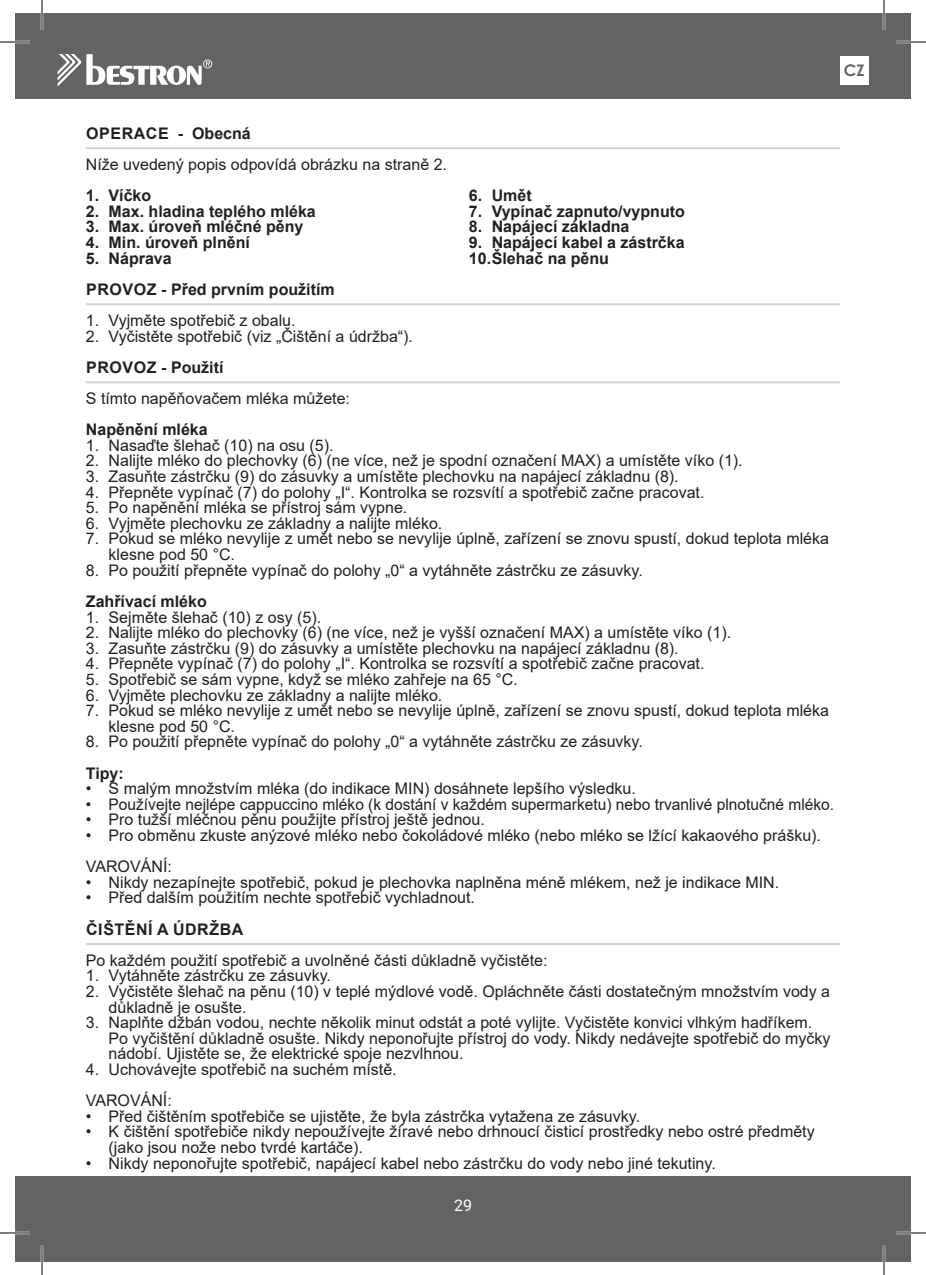
<style>
.page{position:relative;width:926px;height:1275px;background:#fff}
.page>*{position:absolute;margin:0;border:0;box-sizing:border-box;transform-origin:0 0}
.t1{font:16px/15.6px "Arial";color:#231f20}
.t2{font:700 16px/15.6px "Arial";color:#231f20}
.t3{font:700 16px "Arial";letter-spacing:.035em;color:#231f20}
.t4{font:700 16px "Century Gothic";color:#636366}
.t5{font:16px "Roboto";color:#fff}
</style>
<div class="page">
<div style="left:15px;top:14px;width:896px;height:85px;background:#636366"></div>
<div style="left:15px;top:1176px;width:896px;height:85px;background:#636366"></div>
<svg style="left:58px;top:54px;width:154px;height:32px"></svg>
<div style="left:840px;top:56px;width:28px;height:29px;background:#fff"></div>
<hr style="left:86px;top:147px;width:754px;height:2px;background:#d1d2d4">
<hr style="left:86px;top:303px;width:754px;height:2px;background:#d1d2d4">
<hr style="left:86px;top:381px;width:754px;height:2px;background:#d1d2d4">
<hr style="left:86px;top:943px;width:754px;height:2px;background:#d1d2d4">
<hr style="left:0;top:41px;width:30px;height:2px;background:#fff">
<hr style="left:896px;top:41px;width:30px;height:2px;background:#fff">
<hr style="left:0;top:1231px;width:30px;height:3px;background:#fff">
<hr style="left:896px;top:1231px;width:30px;height:3px;background:#fff">
<hr style="left:41px;top:0;width:2px;height:30px;background:#fff">
<hr style="left:41px;top:1245px;width:2px;height:30px;background:#fff">
<hr style="left:883px;top:0;width:2px;height:30px;background:#fff">
<hr style="left:883px;top:1245px;width:2px;height:30px;background:#fff">
<hr style="left:0;top:42px;width:30px;height:1px;background:#000">
<hr style="left:896px;top:42px;width:30px;height:1px;background:#000">
<hr style="left:0;top:1232px;width:30px;height:1px;background:#000">
<hr style="left:896px;top:1232px;width:30px;height:1px;background:#000">
<hr style="left:42px;top:0;width:1px;height:30px;background:#000">
<hr style="left:42px;top:1245px;width:1px;height:30px;background:#000">
<hr style="left:884px;top:0;width:1px;height:30px;background:#000">
<hr style="left:884px;top:1245px;width:1px;height:30px;background:#000">
<p class="t4" style="left:844px;top:58px;width:22px">CZ</p>
<p class="t3" style="left:86px;top:122px;width:166px">OPERACE - Obecná</p>
<p class="t1" style="left:86px;top:156px;width:363px">Níže uvedený popis odpovídá obrázku na straně 2.</p>
<p class="t2" style="left:86px;top:188px;width:67px">1. Víčko</p>
<p class="t2" style="left:86px;top:203px;width:231px">2. Max. hladina teplého mléka</p>
<p class="t2" style="left:86px;top:219px;width:219px">3. Max. úroveň mléčné pěny</p>
<p class="t2" style="left:86px;top:235px;width:166px">4. Min. úroveň plnění</p>
<p class="t2" style="left:86px;top:250px;width:87px">5. Náprava</p>
<p class="t2" style="left:469px;top:188px;width:64px">6. Umět</p>
<p class="t2" style="left:469px;top:203px;width:217px">7. Vypínač zapnuto/vypnuto</p>
<p class="t2" style="left:469px;top:219px;width:162px">8. Napájecí základna</p>
<p class="t2" style="left:469px;top:235px;width:217px">9. Napájecí kabel a zástrčka<br>10.Šlehač na pěnu</p>
<p class="t2" style="left:86px;top:281px;width:250px">PROVOZ - Před prvním použitím</p>
<p class="t1" style="left:86px;top:312px;width:211px">1. Vyjměte spotřebič z obalu.</p>
<p class="t1" style="left:86px;top:328px;width:329px">2. Vyčistěte spotřebič (viz „Čištění a údržba“).</p>
<p class="t2" style="left:86px;top:359px;width:139px">PROVOZ - Použití</p>
<p class="t1" style="left:86px;top:390px;width:266px">S tímto napěňovačem mléka můžete:</p>
<p class="t2" style="left:86px;top:422px;width:123px">Napěnění mléka</p>
<p class="t1" style="left:86px;top:437px;width:249px">1. Nasaďte šlehač (10) na osu (5).</p>
<p class="t1" style="left:86px;top:453px;width:658px">2. Nalijte mléko do plechovky (6) (ne více, než je spodní označení MAX) a umístěte víko (1).</p>
<p class="t1" style="left:86px;top:468px;width:594px">3. Zasuňte zástrčku (9) do zásuvky a umístěte plechovku na napájecí základnu (8).</p>
<p class="t1" style="left:86px;top:484px;width:620px">4. Přepněte vypínač (7) do polohy „I“. Kontrolka se rozsvítí a spotřebič začne pracovat.</p>
<p class="t1" style="left:86px;top:500px;width:323px">5. Po napěnění mléka se přístroj sám vypne.</p>
<p class="t1" style="left:86px;top:515px;width:358px">6. Vyjměte plechovku ze základny a nalijte mléko.</p>
<p class="t1" style="left:109px;top:531px;width:722px;text-indent:-23px">7. Pokud se mléko nevylije z umět nebo se nevylije úplně, zařízení se znovu spustí, dokud teplota mléka klesne pod 50 °C.</p>
<p class="t1" style="left:86px;top:562px;width:558px">8. Po použití přepněte vypínač do polohy „0“ a vytáhněte zástrčku ze zásuvky.</p>
<p class="t2" style="left:86px;top:593px;width:122px">Zahřívací mléko</p>
<p class="t1" style="left:86px;top:609px;width:237px">1. Sejměte šlehač (10) z osy (5).</p>
<p class="t1" style="left:86px;top:624px;width:647px">2. Nalijte mléko do plechovky (6) (ne více, než je vyšší označení MAX) a umístěte víko (1).</p>
<p class="t1" style="left:86px;top:640px;width:594px">3. Zasuňte zástrčku (9) do zásuvky a umístěte plechovku na napájecí základnu (8).</p>
<p class="t1" style="left:86px;top:656px;width:620px">4. Přepněte vypínač (7) do polohy „I“. Kontrolka se rozsvítí a spotřebič začne pracovat.</p>
<p class="t1" style="left:86px;top:671px;width:433px">5. Spotřebič se sám vypne, když se mléko zahřeje na 65 °C.</p>
<p class="t1" style="left:86px;top:687px;width:358px">6. Vyjměte plechovku ze základny a nalijte mléko.</p>
<p class="t1" style="left:109px;top:702px;width:722px;text-indent:-23px">7. Pokud se mléko nevylije z umět nebo se nevylije úplně, zařízení se znovu spustí, dokud teplota mléka klesne pod 50 °C.</p>
<p class="t1" style="left:86px;top:734px;width:558px">8. Po použití přepněte vypínač do polohy „0“ a vytáhněte zástrčku ze zásuvky.</p>
<p class="t2" style="left:86px;top:765px;width:39px">Tipy:</p>
<p class="t1" style="left:86px;top:780px;width:551px">• S malým množstvím mléka (do indikace MIN) dosáhnete lepšího výsledku.</p>
<p class="t1" style="left:86px;top:796px;width:750px">• Používejte nejlépe cappuccino mléko (k dostání v každém supermarketu) nebo trvanlivé plnotučné mléko.</p>
<p class="t1" style="left:86px;top:812px;width:400px">• Pro tužší mléčnou pěnu použijte přístroj ještě jednou.</p>
<p class="t1" style="left:86px;top:819px;width:736px;line-height:31.2px">• Pro obměnu zkuste anýzové mléko nebo čokoládové mléko (nebo mléko se lžící kakaového prášku).<br>VAROVÁNÍ:</p>
<p class="t1" style="left:86px;top:874px;width:695px">• Nikdy nezapínejte spotřebič, pokud je plechovka naplněna méně mlékem, než je indikace MIN.</p>
<p class="t1" style="left:86px;top:890px;width:391px">• Před dalším použitím nechte spotřebič vychladnout.</p>
<p class="t3" style="left:86px;top:917px;width:159px">ČIŠTĚNÍ A ÚDRŽBA</p>
<p class="t1" style="left:86px;top:952px;width:463px">Po každém použití spotřebič a uvolněné části důkladně vyčistěte:</p>
<p class="t1" style="left:86px;top:968px;width:246px">1. Vytáhněte zástrčku ze zásuvky.</p>
<p class="t1" style="left:109px;top:983px;width:723px;text-indent:-23px">2. Vyčistěte šlehač na pěnu (10) v teplé mýdlové vodě. Opláchněte části dostatečným množstvím vody a důkladně je osušte.</p>
<p class="t1" style="left:109px;top:1014px;width:723px;text-indent:-23px">3. Naplňte džbán vodou, nechte několik minut odstát a poté vylijte. Vyčistěte konvici vlhkým hadříkem.<br>Po vyčištění důkladně osušte. Nikdy neponořujte přístroj do vody. Nikdy nedávejte spotřebič do myčky nádobí. Ujistěte se, že elektrické spoje nezvlhnou.</p>
<p class="t1" style="left:86px;top:1053px;width:312px;line-height:31.2px">4. Uchovávejte spotřebič na suchém místě.<br>VAROVÁNÍ:</p>
<p class="t1" style="left:86px;top:1108px;width:556px">• Před čištěním spotřebiče se ujistěte, že byla zástrčka vytažena ze zásuvky.</p>
<p class="t1" style="left:109px;top:1124px;width:708px;text-indent:-23px">• K čištění spotřebiče nikdy nepoužívejte žíravé nebo drhnoucí čisticí prostředky nebo ostré předměty (jako jsou nože nebo tvrdé kartáče).</p>
<p class="t1" style="left:86px;top:1155px;width:631px">• Nikdy neponořujte spotřebič, napájecí kabel nebo zástrčku do vody nebo jiné tekutiny.</p>
<p class="t5" style="left:454px;top:1193px;width:19px">29</p>
</div>
